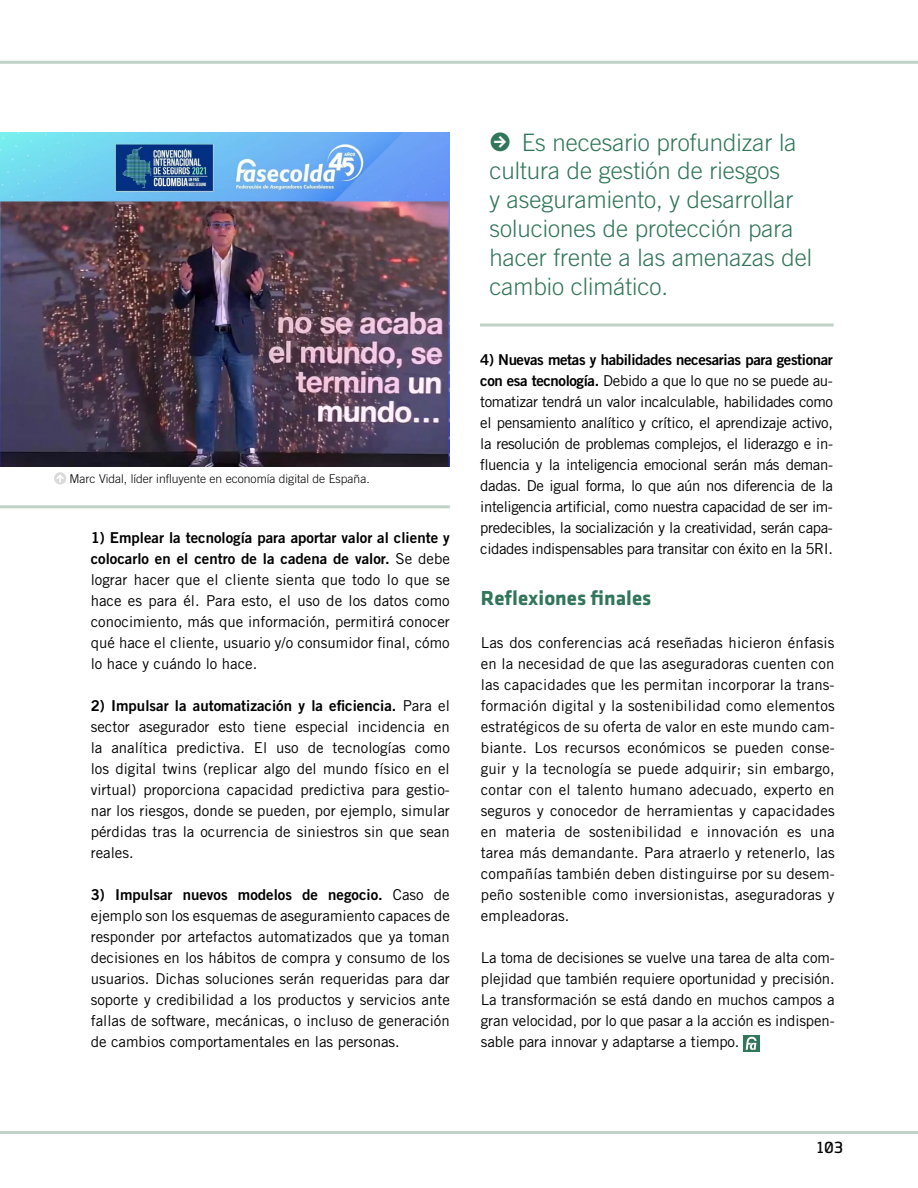
<style>
.page{position:relative;width:918px;height:1188px;background:#fff}
.page>*{position:absolute;margin:0;border:0;box-sizing:border-box;transform-origin:0 0}
.t1{font:300 24px/28.8px "Trade Gothic LT Std";color:#31765b}
.t2{font:700 21px "Klavika";color:#31765b}
.t3{font:15px/21px "Trade Gothic LT Std";color:#000;text-align:justify}
.t4{font:15px/21px "Trade Gothic LT Std Bd 2";color:#000}
.t5{font:15px "Trade Gothic LT Std Bd 2";letter-spacing:-.025em;color:#000}
.t6{font:15px "Collator";color:#000}
.t7{font:300 12.15px "Trade Gothic LT Std";color:#000}
.s1{font-family:"Trade Gothic LT Std"}
.s2{font-family:"Klavika Arrows";font-weight:500;font-size:27.45px}
.s3{font-family:"Trade Gothic LT Std Bd 2"}
</style>
<div class="page">
<hr style="left:0;top:1131px;width:918px;height:3px;background:#c0d2c8">
<hr style="left:0;top:61px;width:918px;height:3px;background:#c0d2c8">
<hr style="left:480px;top:324px;width:354px;height:3px;background:#c0d2c8">
<img style="left:0;top:132px;width:450px;height:334px">
<hr style="left:0;top:505px;width:450px;height:3px;background:#c0d2c8">
<div style="left:743px;top:1035px;width:16px;height:16px;background:#31765b"></div>
<svg style="left:746px;top:1036px;width:11px;height:14px"></svg>
<svg style="left:54px;top:472px;width:12px;height:13px"></svg>
<p class="t7" style="left:69px;top:471px;width:302px">Marc Vidal, líder influyente en economía digital de España.</p>
<p class="t4" style="left:91px;top:527px;width:361px">1) Emplear la tecnología para aportar valor al cliente y colocarlo en el centro de la cadena de valor. <span class="s1">Se debe</span></p>
<p class="t3" style="left:91px;top:569px;width:361px">lograr hacer que el cliente sienta que todo lo que se hace es para él. Para esto, el uso de los datos como conocimiento, más que información, permitirá conocer qué hace el cliente, usuario y/o consumidor final, cómo lo hace y cuándo lo hace.</p>
<p class="t4" style="left:91px;top:695px;width:361px">2) Impulsar la automatización y la eficiencia. <span class="s1">Para el</span></p>
<p class="t3" style="left:91px;top:716px;width:361px">sector asegurador esto tiene especial incidencia en la analítica predictiva. El uso de tecnologías como los digital twins (replicar algo del mundo físico en el virtual) proporciona capacidad predictiva para gestio&shy;nar los riesgos, donde se pueden, por ejemplo, simular pérdidas tras la ocurrencia de siniestros sin que sean reales.</p>
<p class="t4" style="left:91px;top:884px;width:361px">3) Impulsar nuevos modelos de negocio. <span class="s1">Caso de</span></p>
<p class="t3" style="left:91px;top:905px;width:361px">ejemplo son los esquemas de aseguramiento capaces de responder por artefactos automatizados que ya toman decisiones en los hábitos de compra y consumo de los usuarios. Dichas soluciones serán requeridas para dar soporte y credibilidad a los productos y servicios ante fallas de software, mecánicas, o incluso de generación de cambios comportamentales en las personas.</p>
<h1 class="t1" style="left:490px;top:127px;width:324px"><span class="s2">R</span> Es necesario profundizar la cultura de gestión de riesgos<br>y aseguramiento, y desarrollar soluciones de protección para hacer frente a las amenazas del cambio climático.</h1>
<p class="t5" style="left:480px;top:350px;width:354px">4) Nuevas metas y habilidades necesarias para gestionar</p>
<p class="t3" style="left:480px;top:370px;width:354px"><span class="s3">con esa tecnología.</span> Debido a que lo que no se puede au&shy;tomatizar tendrá un valor incalculable, habilidades como el pensamiento analítico y crítico, el aprendizaje activo, la resolución de problemas complejos, el liderazgo e in&shy;fluencia y la inteligencia emocional serán más deman&shy;dadas. De igual forma, lo que aún nos diferencia de la inteligencia artificial, como nuestra capacidad de ser im&shy;predecibles, la socialización y la creatividad, serán capa&shy;cidades indispensables para transitar con éxito en la 5RI.</p>
<h2 class="t2" style="left:481px;top:587px;width:172px">Reflexiones finales</h2>
<p class="t3" style="left:481px;top:632px;width:355px">Las dos conferencias acá reseñadas hicieron énfasis en la necesidad de que las aseguradoras cuenten con las capacidades que les permitan incorporar la trans&shy;formación digital y la sostenibilidad como elementos estratégicos de su oferta de valor en este mundo cam&shy;biante. Los recursos económicos se pueden conse&shy;guir y la tecnología se puede adquirir; sin embargo, contar con el talento humano adecuado, experto en seguros y conocedor de herramientas y capacidades en materia de sostenibilidad e innovación es una tarea más demandante. Para atraerlo y retenerlo, las compañías también deben distinguirse por su desem&shy;peño sostenible como inversionistas, aseguradoras y empleadoras.</p>
<p class="t3" style="left:481px;top:947px;width:355px">La toma de decisiones se vuelve una tarea de alta com&shy;plejidad que también requiere oportunidad y precisión.<br>La transformación se está dando en muchos campos a gran velocidad, por lo que pasar a la acción es indispen&shy;sable para innovar y adaptarse a tiempo.</p>
<p class="t6" style="left:817px;top:1139px;width:28px">103</p>
</div>
